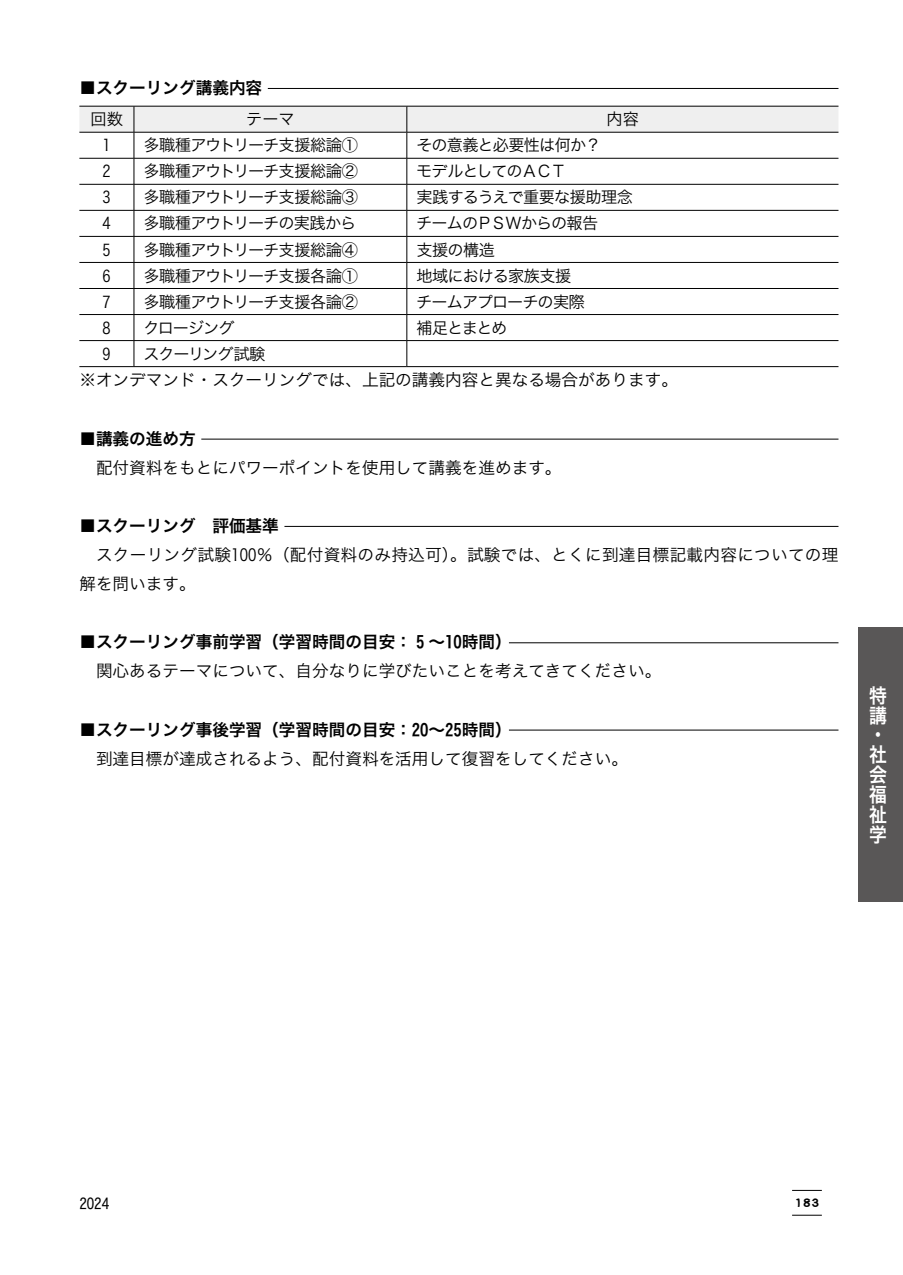
<style>
.page{position:relative;width:903px;height:1275px;background:#fff}
.page>*{position:absolute;margin:0;border:0;box-sizing:border-box;transform-origin:0 0}
.t1{font:19.78px/19.8px "Hira Kaku Pro W6";color:#fff;scale:.9 1}
.t2{font:16.62px/29.1px "Hira Kaku Pro W3";color:#000}
.t3{font:16.62px "Hira Kaku Pro W6";color:#000}
.t4{font:16.1px "Hira Kaku Pro W3";letter-spacing:-.05em;color:#000}
.t5{font:16.1px "Hira Kaku Pro W3";letter-spacing:-.07em;color:#000}
.t6{font:14.88px "Hira Kaku Std W4";color:#000}
.t7{font:12.42px "DFPOP2 Std W9";color:#000}
</style>
<div class="page">
<hr style="left:792px;top:1190px;width:30px;height:1px;background:#000">
<hr style="left:792px;top:1215px;width:30px;height:1px;background:#000">
<div style="left:858px;top:628px;width:45px;height:274px;background:#595757"></div>
<hr style="left:268px;top:88px;width:570px;height:1px;background:#000">
<svg style="left:79px;top:106px;width:759px;height:260px"></svg>
<hr style="left:79px;top:366px;width:55px;height:1px;background:#000">
<hr style="left:134px;top:366px;width:273px;height:1px;background:#000">
<hr style="left:407px;top:366px;width:431px;height:1px;background:#000">
<hr style="left:201px;top:439px;width:637px;height:1px;background:#000">
<hr style="left:284px;top:526px;width:554px;height:1px;background:#000">
<hr style="left:509px;top:642px;width:329px;height:1px;background:#000">
<hr style="left:509px;top:730px;width:329px;height:1px;background:#000">
<p class="t3" style="left:79px;top:73px;width:184px">■スクーリング講義内容</p>
<p class="t4" style="left:91px;top:105px;width:34px">回数</p>
<p class="t4" style="left:246px;top:105px;width:50px">テーマ</p>
<p class="t4" style="left:606px;top:105px;width:34px">内容</p>
<p class="t4" style="left:103px;top:131px;width:10px">1</p>
<p class="t4" style="left:143px;top:131px;width:216px">多職種アウトリーチ支援総論①</p>
<p class="t4" style="left:416px;top:131px;width:186px">その意義と必要性は何か？</p>
<p class="t4" style="left:103px;top:157px;width:10px">2</p>
<p class="t4" style="left:143px;top:157px;width:216px">多職種アウトリーチ支援総論②</p>
<p class="t5" style="left:416px;top:157px;width:152px">モデルとしてのＡＣＴ</p>
<p class="t4" style="left:103px;top:183px;width:10px">3</p>
<p class="t4" style="left:143px;top:183px;width:216px">多職種アウトリーチ支援総論③</p>
<p class="t4" style="left:416px;top:183px;width:218px">実践するうえで重要な援助理念</p>
<p class="t4" style="left:103px;top:209px;width:10px">4</p>
<p class="t4" style="left:143px;top:209px;width:214px">多職種アウトリーチの実践から</p>
<p class="t4" style="left:416px;top:209px;width:183px">チームのＰＳＷからの報告</p>
<p class="t4" style="left:103px;top:235px;width:10px">5</p>
<p class="t4" style="left:143px;top:235px;width:216px">多職種アウトリーチ支援総論④</p>
<p class="t4" style="left:416px;top:235px;width:80px">支援の構造</p>
<p class="t4" style="left:103px;top:261px;width:10px">6</p>
<p class="t4" style="left:143px;top:261px;width:216px">多職種アウトリーチ支援各論①</p>
<p class="t4" style="left:416px;top:261px;width:156px">地域における家族支援</p>
<p class="t4" style="left:103px;top:287px;width:10px">7</p>
<p class="t4" style="left:143px;top:287px;width:216px">多職種アウトリーチ支援各論②</p>
<p class="t4" style="left:416px;top:287px;width:170px">チームアプローチの実際</p>
<p class="t4" style="left:103px;top:313px;width:10px">8</p>
<p class="t4" style="left:143px;top:313px;width:93px">クロージング</p>
<p class="t4" style="left:417px;top:313px;width:92px">補足とまとめ</p>
<p class="t4" style="left:103px;top:339px;width:10px">9</p>
<p class="t4" style="left:143px;top:339px;width:123px">スクーリング試験</p>
<p class="t2" style="left:79px;top:364px;width:600px">※オンデマンド・スクーリングでは、上記の講義内容と異なる場合があります。</p>
<p class="t3" style="left:79px;top:423px;width:118px">■講義の進め方</p>
<p class="t2" style="left:96px;top:452px;width:467px">配付資料をもとにパワーポイントを使用して講義を進めます。</p>
<p class="t3" style="left:79px;top:511px;width:201px">■スクーリング　評価基準</p>
<p class="t2" style="left:79px;top:539px;width:761px;text-indent:17px">スクーリング試験100％（配付資料のみ持込可）。試験では、とくに到達目標記載内容についての理解を問います。</p>
<p class="t3" style="left:79px;top:627px;width:434px">■スクーリング事前学習（学習時間の目安： 5 ～10時間）</p>
<p class="t2" style="left:96px;top:655px;width:567px">関心あるテーマについて、自分なりに学びたいことを考えてきてください。</p>
<p class="t3" style="left:79px;top:714px;width:434px">■スクーリング事後学習（学習時間の目安：20～25時間）</p>
<p class="t2" style="left:96px;top:743px;width:533px">到達目標が達成されるよう、配付資料を活用して復習をしてください。</p>
<p class="t1" style="left:869px;top:685px;width:21px">特講・社会福祉学</p>
<p class="t6" style="left:79px;top:1192px;width:31px">2024</p>
<p class="t7" style="left:794px;top:1196px;width:27px">183</p>
</div>
